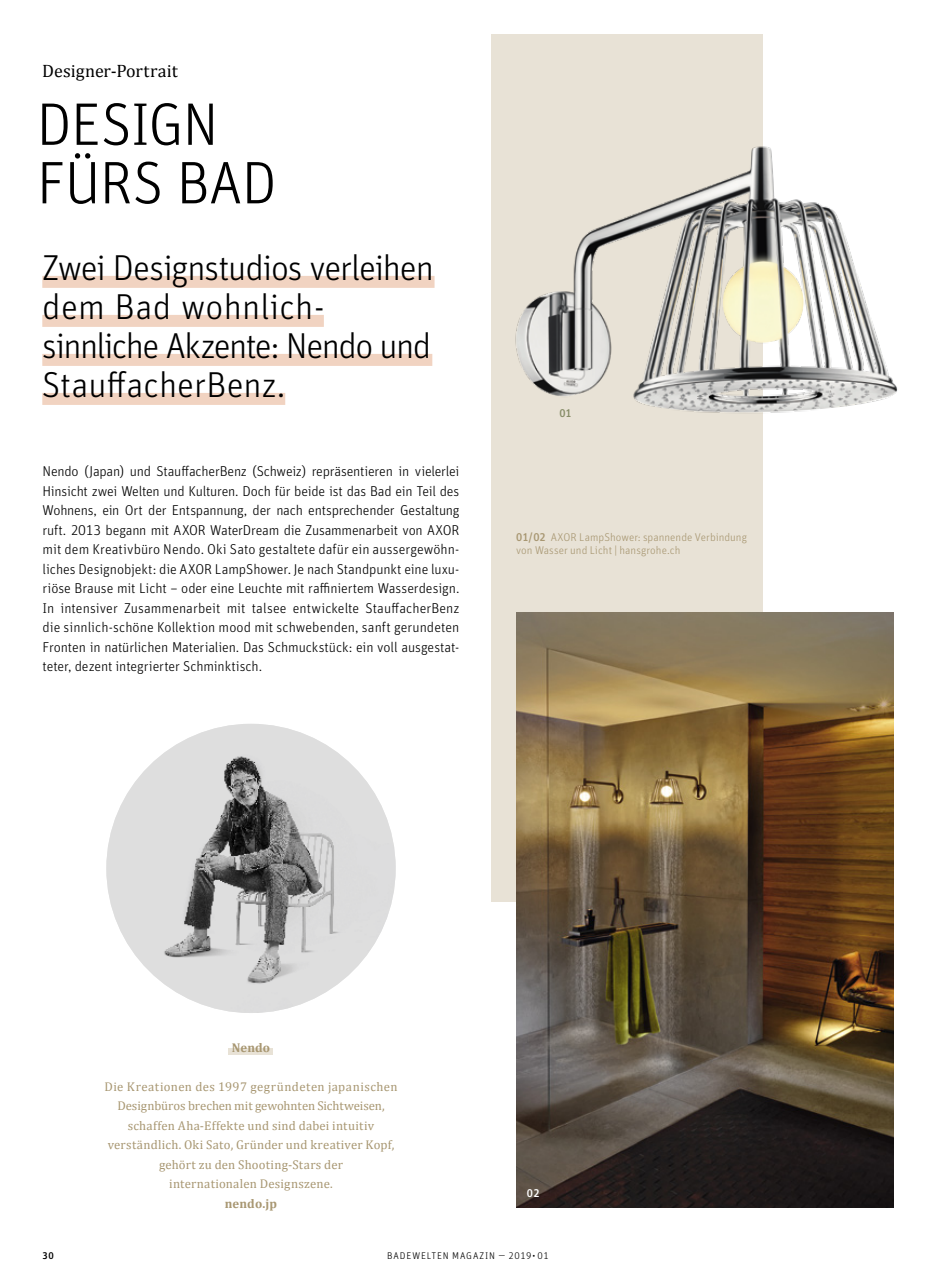
<style>
.page{position:relative;width:936px;height:1276px;background:#fff}
.page>*{position:absolute;margin:0;border:0;box-sizing:border-box;transform-origin:0 0}
.t1{font:300 60px/58.5px "Unit OT";letter-spacing:-.015em;color:#000}
.t2{font:300 36px/39px "Unit OT";letter-spacing:-.03em;color:#000}
.t3{font:18px "Cambria";color:#000}
.t4{font:300 14.25px/19.5px "Unit OT";letter-spacing:-.005em;color:#000;text-align:justify}
.t5{font:12.75px/19.5px "Cambria";letter-spacing:.015em;color:#a89772;text-align:center}
.t6{font:700 12.75px "Cambria";letter-spacing:.005em;color:#a89772}
.t7{font:300 11.25px/13.5px "Unit OT";letter-spacing:.005em;color:#a89772}
.t8{font:500 11.25px "Unit OT";color:#fff}
.t9{font:500 11.25px "Unit OT";color:#888e69}
.t10{font:300 9.75px "Unit OT";letter-spacing:.085em;color:#000}
.t11{font:500 9.75px "Unit OT";color:#000}
.s1{font-weight:500}
</style>
<div class="page">
<div style="left:491px;top:34px;width:271px;height:867px;background:#e8e2d6"></div>
<div style="left:42px;top:276px;width:392px;height:12px;background:#f1d3c1"></div>
<div style="left:42px;top:315px;width:282px;height:12px;background:#f1d3c1"></div>
<div style="left:42px;top:354px;width:390px;height:12px;background:#f1d3c1"></div>
<div style="left:42px;top:393px;width:243px;height:12px;background:#f1d3c1"></div>
<img style="left:515px;top:130px;width:383px;height:318px">
<div style="left:228px;top:1048px;width:45px;height:7px;background:#e8e2d6"></div>
<img style="left:516px;top:613px;width:377px;height:594px">
<img style="left:106px;top:724px;width:289px;height:289px;border-radius:145px">
<p class="t3" style="left:42px;top:60px;width:137px">Designer-Portrait</p>
<h1 class="t1" style="left:37px;top:95px;width:241px">DESIGN<br>FÜRS BAD</h1>
<h2 class="t2" style="left:42px;top:248px;width:393px">Zwei Designstudios verleihen dem Bad wohnlich&shy;sinnliche Akzente: Nendo und<br>StauffacherBenz.</h2>
<p class="t4" style="left:43px;top:462px;width:418px">Nendo (Japan) und StauffacherBenz (Schweiz) repräsentieren in vielerlei Hinsicht zwei Welten und Kulturen. Doch für beide ist das Bad ein Teil des Wohnens, ein Ort der Entspannung, der nach entsprechender Gestaltung ruft. 2013 begann mit AXOR WaterDream die Zusammenarbeit von AXOR mit dem Kreativbüro Nendo. Oki Sato gestaltete dafür ein aussergewöhn&shy;liches Designobjekt: die AXOR LampShower. Je nach Standpunkt eine luxu&shy;riöse Brause mit Licht – oder eine Leuchte mit raffiniertem Wasserdesign.<br>In intensiver Zusammenarbeit mit talsee entwickelte StauffacherBenz die sinnlich-schöne Kollektion mood mit schwebenden, sanft gerundeten Fronten in natürlichen Materialien. Das Schmuckstück: ein voll ausgestat&shy;teter, dezent integrierter Schminktisch.</p>
<p class="t9" style="left:559px;top:406px;width:14px">01</p>
<p class="t7" style="left:516px;top:530px;width:232px"><span class="s1">01/02</span> AXOR LampShower: spannende Verbindung von Wasser und Licht | hansgrohe.ch</p>
<p class="t6" style="left:232px;top:1038px;width:40px">Nendo</p>
<p class="t5" style="left:104px;top:1076px;width:294px">Die Kreationen des 1997 gegründeten japanischen Designbüros brechen mit gewohnten Sichtweisen, schaffen Aha-Effekte und sind dabei intuitiv verständlich. Oki Sato, Gründer und kreativer Kopf, gehört zu den Shooting-Stars der<br>internationalen Designszene.</p>
<p class="t6" style="left:225px;top:1194px;width:54px">nendo.jp</p>
<p class="t8" style="left:527px;top:1186px;width:14px">02</p>
<p class="t11" style="left:43px;top:1249px;width:13px">30</p>
<p class="t10" style="left:387px;top:1249px;width:163px">BADEWELTEN MAGAZIN — 2019• 01</p>
</div>
